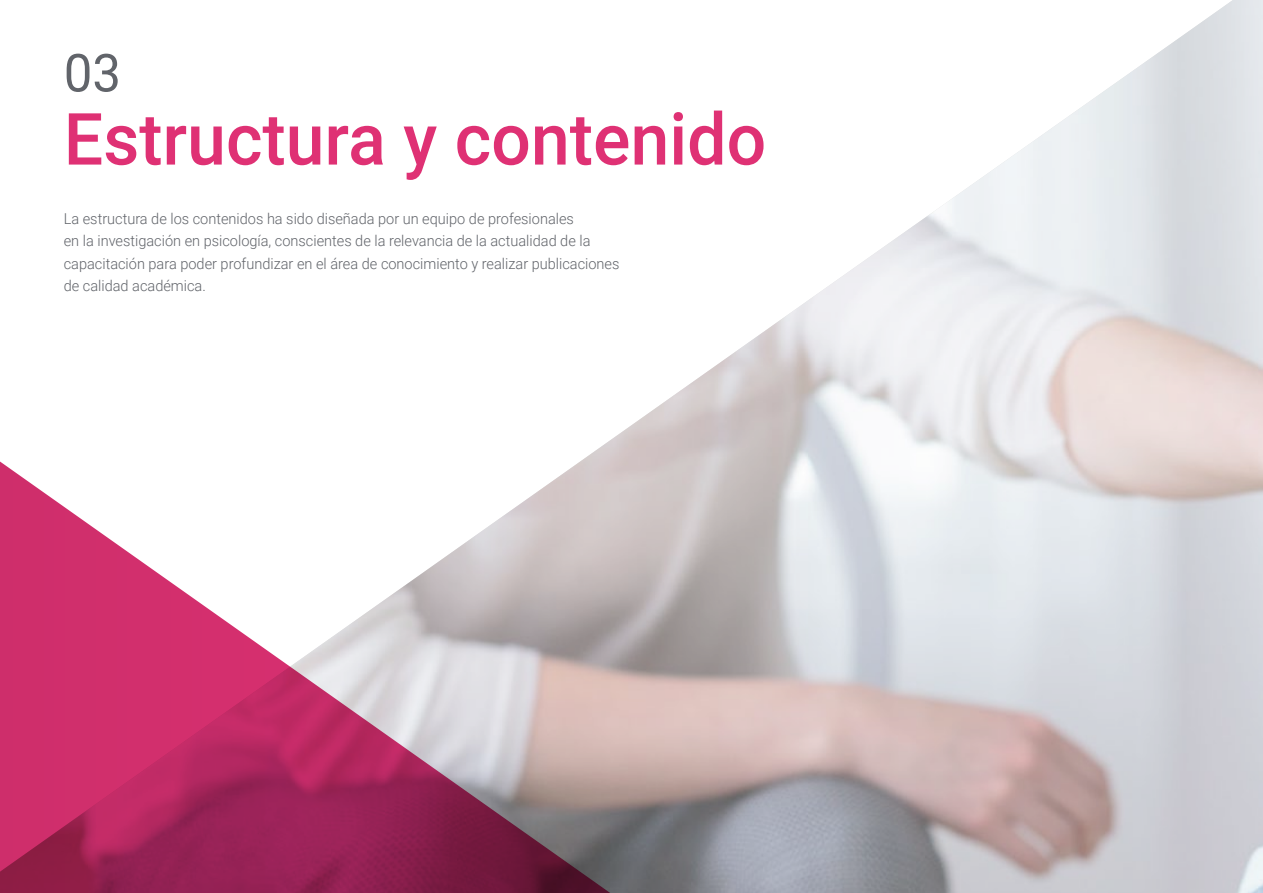
<style>
.page{position:relative;width:1263px;height:893px;background:#fff}
.page>*{position:absolute;margin:0;border:0;box-sizing:border-box;transform-origin:0 0}
.t1{font:500 72px "Roboto";color:#df3174}
.t2{font:52.5px "Roboto";color:#61646a}
.t3{font:300 15px/22.5px "Roboto";color:#61646a}
</style>
<div class="page">
<img style="left:602px;top:0;width:661px;height:893px">
<svg style="left:0;top:446px;width:640px;height:447px"></svg>
<h2 class="t2" style="left:64px;top:36px;width:59px">03</h2>
<h1 class="t1" style="left:64px;top:89px;width:704px">Estructura y contenido</h1>
<p class="t3" style="left:64px;top:207px;width:557px">La estructura de los contenidos ha sido diseñada por un equipo de profesionales<br>en la investigación en psicología, conscientes de la relevancia de la actualidad de la capacitación para poder profundizar en el área de conocimiento y realizar publicaciones de calidad académica.</p>
</div>
